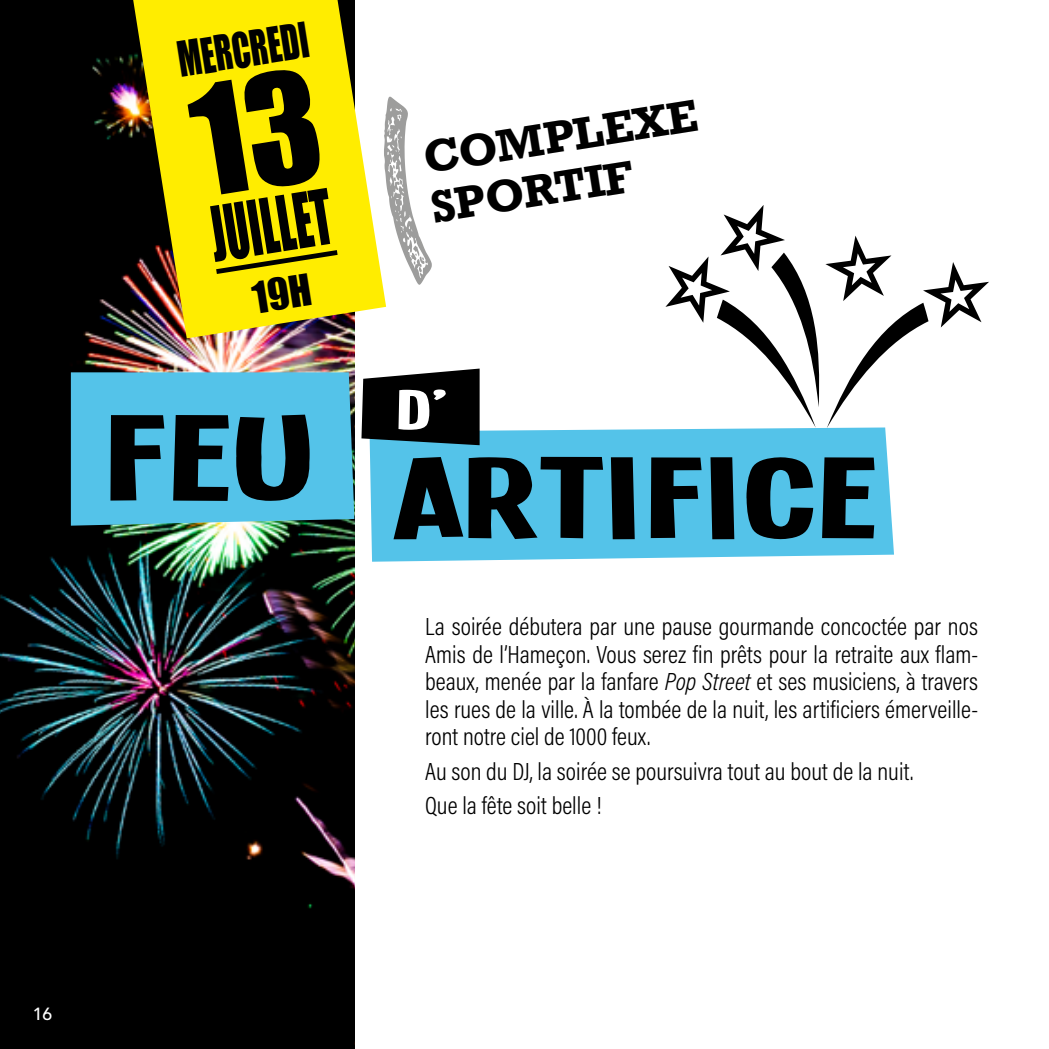
<style>
.page{position:relative;width:1049px;height:1049px;background:#fff}
.page>*{position:absolute;margin:0;border:0;box-sizing:border-box;transform-origin:0 0}
.t1{font:131.25px "Single Sleeve";color:#000;scale:2 1}
.t2{font:123.75px "Single Sleeve";letter-spacing:.01em;color:#000;scale:2 1}
.t3{font:70.75px "Impact";color:#000;scale:.62 1}
.t4{font:60px "Single Sleeve";color:#fff;scale:2 1}
.t5{font:45px "Impact";color:#000;scale:.73 1}
.t6{font:700 42.5px/50px "Rockwell";color:#000}
.t7{font:25px/27.5px "Acumin Variable Concept";color:#000;text-align:justify}
.t8{font:500 17.5px "Avenir LT Std";color:#fff}
</style>
<div class="page">
<img style="left:0;top:0;width:354px;height:1049px">
<svg style="left:133px;top:0;width:253px;height:338px;background:#d4c31f"></svg>
<svg style="left:665px;top:206px;width:324px;height:221px"></svg>
<div style="left:71px;top:372px;width:283px;height:154px;background:#54c3e9"></div>
<div style="left:369px;top:427px;width:525px;height:135px;background:#54c3e9"></div>
<svg style="left:361px;top:369px;width:119px;height:76px;background:#171b1c"></svg>
<div style="left:28px;top:999px;width:29px;height:29px;background:#000;border-radius:50%"></div>
<div style="left:185px;top:66px;width:139px;height:131px;background:#ffed00"></div>
<svg style="left:211px;top:247px;width:132px;height:67px;background:#ed0"></svg>
<svg style="left:373px;top:94px;width:13px;height:193px"></svg>
<h3 class="t5" style="left:173px;top:25px;width:182px;rotate:-9deg">MERCREDI</h3>
<h3 class="t3" style="left:202px;top:180px;width:199px;rotate:-9deg">JUILLET</h3>
<h1 class="t1" style="left:104px;top:383px;width:105px">FEU</h1>
<h3 class="t6" style="left:420px;top:133px;width:278px;rotate:-9deg">COMPLEXE<br>SPORTIF</h3>
<h3 class="t4" style="left:396px;top:375px;width:27px">D’</h3>
<h2 class="t2" style="left:397px;top:427px;width:241px">ARTIFICE</h2>
<p class="t7" style="left:425px;top:611px;width:554px">La soirée débutera par une pause gourmande concoctée par nos Amis de l’Hameçon. Vous serez fin prêts pour la retraite aux flam&shy;beaux, menée par la fanfare Pop Street et ses musiciens, à travers les rues de la ville. À la tombée de la nuit, les artificiers émerveille&shy;ront notre ciel de 1000 feux.</p>
<p class="t7" style="left:425px;top:753px;width:490px;line-height:34.5px">Au son du DJ, la soirée se poursuivra tout au bout de la nuit.<br>Que la fête soit belle !</p>
<p class="t8" style="left:33px;top:1004px;width:21px">16</p>
</div>
